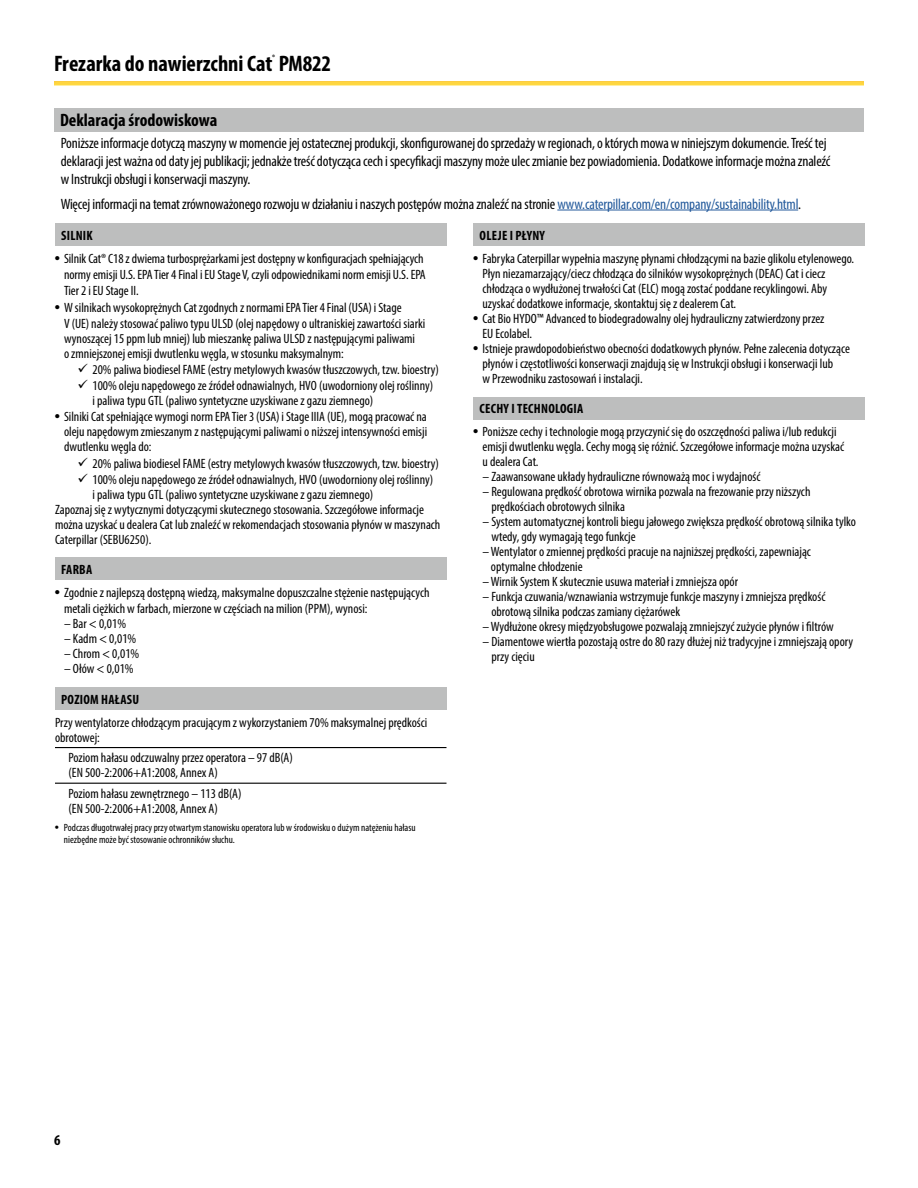
<style>
.page{position:relative;width:918px;height:1188px;background:#fff}
.page>*{position:absolute;margin:0;border:0;box-sizing:border-box;transform-origin:0 0}
.t1{font:700 condensed 22.5px "Myriad Pro";color:#000}
.t2{font:700 condensed 18px "Myriad Pro";color:#000}
.t3{font:condensed 15px/18px "Myriad Pro";letter-spacing:-.01em;color:#000}
.t4{font:700 condensed 15px "Myriad Pro";color:#000}
.t5{font:condensed 13.5px/15px "Myriad Pro";color:#000}
.t6{font:700 condensed 13.5px "Myriad Pro";letter-spacing:.02em;color:#000}
.t7{font:condensed 10.5px/12px "Myriad Pro";color:#000}
.t8{font:700 condensed 7.8px "Myriad Pro";color:#000}
.s1{color:#22599b}
.s2{font-family:"Univers LT Std"}
</style>
<div class="page">
<div style="left:55px;top:223px;width:392px;height:23px;background:#bdbebe"></div>
<div style="left:55px;top:557px;width:392px;height:23px;background:#bdbebe"></div>
<div style="left:55px;top:687px;width:392px;height:23px;background:#bdbebe"></div>
<hr style="left:55px;top:747px;width:392px;height:1px;background:#000">
<hr style="left:55px;top:783px;width:392px;height:1px;background:#000">
<div style="left:474px;top:223px;width:391px;height:23px;background:#bdbebe"></div>
<div style="left:474px;top:397px;width:391px;height:22px;background:#bdbebe"></div>
<div style="left:54px;top:108px;width:810px;height:24px;background:#bdbebe"></div>
<hr style="left:557px;top:210px;width:241px;height:1px;background:#22599b">
<p class="t8" style="left:272px;top:53px;width:4px">®</p>
<h1 class="t1" style="left:54px;top:49px;width:279px">Frezarka do nawierzchni Cat PM822</h1>
<h2 class="t2" style="left:60px;top:109px;width:159px">Deklaracja środowiskowa</h2>
<p class="t3" style="left:61px;top:134px;width:771px">Poniższe informacje dotyczą maszyny w momencie jej ostatecznej produkcji, skonfigurowanej do sprzedaży w regionach, o których mowa w niniejszym dokumencie. Treść tej deklaracji jest ważna od daty jej publikacji; jednakże treść dotycząca cech i specyfikacji maszyny może ulec zmianie bez powiadomienia. Dodatkowe informacje można znaleźć w Instrukcji obsługi i konserwacji maszyny.</p>
<p class="t3" style="left:61px;top:194px;width:742px">Więcej informacji na temat zrównoważonego rozwoju w działaniu i naszych postępów można znaleźć na stronie <span class="s1">www.caterpillar.com/en/company/sustainability.html</span>.</p>
<p class="t6" style="left:61px;top:227px;width:33px">SILNIK</p>
<p class="t5" style="left:64px;top:250px;width:363px;line-height:16.2px;text-indent:-9px"><span class="s2">•</span> Silnik Cat® C18 z dwiema turbosprężarkami jest dostępny w konfiguracjach spełniających normy emisji U.S. EPA Tier 4 Final i EU Stage V, czyli odpowiednikami norm emisji U.S. EPA<br>Tier 2 i EU Stage II.</p>
<p class="t5" style="left:64px;top:299px;width:363px;line-height:15.5px;text-indent:-9px"><span class="s2">•</span> W silnikach wysokoprężnych Cat zgodnych z normami EPA Tier 4 Final (USA) i Stage<br>V (UE) należy stosować paliwo typu ULSD (olej napędowy o ultraniskiej zawartości siarki wynoszącej 15 ppm lub mniej) lub mieszankę paliwa ULSD z następującymi paliwami<br>o zmniejszonej emisji dwutlenku węgla, w stosunku maksymalnym:</p>
<p class="t5" style="left:78px;top:362px;width:363px">✓ 20% paliwa biodiesel FAME (estry metylowych kwasów tłuszczowych, tzw. bioestry)</p>
<p class="t5" style="left:93px;top:378px;width:342px;text-indent:-15px">✓ 100% oleju napędowego ze źródeł odnawialnych, HVO (uwodorniony olej roślinny) i paliwa typu GTL (paliwo syntetyczne uzyskiwane z gazu ziemnego)</p>
<p class="t5" style="left:64px;top:409px;width:365px;text-align:justify;text-indent:-9px"><span class="s2">•</span> Silniki Cat spełniające wymogi norm EPA Tier 3 (USA) i Stage IIIA (UE), mogą pracować na oleju napędowym zmieszanym z następującymi paliwami o niższej intensywności emisji dwutlenku węgla do:</p>
<p class="t5" style="left:78px;top:456px;width:363px">✓ 20% paliwa biodiesel FAME (estry metylowych kwasów tłuszczowych, tzw. bioestry)</p>
<p class="t5" style="left:78px;top:472px;width:357px">✓ 100% oleju napędowego ze źródeł odnawialnych, HVO (uwodorniony olej roślinny)</p>
<p class="t5" style="left:93px;top:487px;width:282px">i paliwa typu GTL (paliwo syntetyczne uzyskiwane z gazu ziemnego)</p>
<p class="t5" style="left:55px;top:502px;width:370px">Zapoznaj się z wytycznymi dotyczącymi skutecznego stosowania. Szczegółowe informacje</p>
<p class="t5" style="left:55px;top:517px;width:387px">można uzyskać u dealera Cat lub znaleźć w rekomendacjach stosowania płynów w maszynach</p>
<p class="t5" style="left:55px;top:532px;width:98px">Caterpillar (SEBU6250).</p>
<p class="t6" style="left:61px;top:561px;width:33px">FARBA</p>
<p class="t5" style="left:64px;top:584px;width:367px;line-height:16.2px;text-indent:-9px"><span class="s2">•</span> Zgodnie z najlepszą dostępną wiedzą, maksymalne dopuszczalne stężenie następujących metali ciężkich w farbach, mierzone w częściach na milion (PPM), wynosi:</p>
<p class="t5" style="left:64px;top:616px;width:64px">– Bar &lt; 0,01%</p>
<p class="t5" style="left:64px;top:631px;width:74px">– Kadm &lt; 0,01%</p>
<p class="t5" style="left:64px;top:646px;width:77px">– Chrom &lt; 0,01%</p>
<p class="t5" style="left:64px;top:661px;width:71px">– Ołów &lt; 0,01%</p>
<p class="t6" style="left:61px;top:691px;width:80px">POZIOM HAŁASU</p>
<p class="t5" style="left:55px;top:714px;width:374px">Przy wentylatorze chłodzącym pracującym z wykorzystaniem 70% maksymalnej prędkości obrotowej:</p>
<p class="t5" style="left:69px;top:750px;width:226px">Poziom hałasu odczuwalny przez operatora – 97 dB(A) (EN 500-2:2006+A1:2008, Annex A)</p>
<p class="t5" style="left:69px;top:786px;width:174px">Poziom hałasu zewnętrznego – 113 dB(A) (EN 500-2:2006+A1:2008, Annex A)</p>
<p class="t7" style="left:64px;top:822px;width:353px;text-indent:-9px"><span class="s2">•</span> Podczas długotrwałej pracy przy otwartym stanowisku operatora lub w środowisku o dużym natężeniu hałasu niezbędne może być stosowanie ochronników słuchu.</p>
<p class="t6" style="left:480px;top:227px;width:67px">OLEJE I PŁYNY</p>
<p class="t5" style="left:483px;top:251px;width:373px;text-indent:-9px"><span class="s2">•</span> Fabryka Caterpillar wypełnia maszynę płynami chłodzącymi na bazie glikolu etylenowego.<br>Płyn niezamarzający/ciecz chłodząca do silników wysokoprężnych (DEAC) Cat i ciecz chłodząca o wydłużonej trwałości Cat (ELC) mogą zostać poddane recyklingowi. Aby uzyskać dodatkowe informacje, skontaktuj się z dealerem Cat.</p>
<p class="t5" style="left:483px;top:311px;width:343px;text-indent:-9px"><span class="s2">•</span> Cat Bio HYDO™ Advanced to biodegradowalny olej hydrauliczny zatwierdzony przez<br>EU Ecolabel.</p>
<p class="t5" style="left:483px;top:341px;width:369px;text-indent:-9px"><span class="s2">•</span> Istnieje prawdopodobieństwo obecności dodatkowych płynów. Pełne zalecenia dotyczące płynów i częstotliwości konserwacji znajdują się w Instrukcji obsługi i konserwacji lub<br>w Przewodniku zastosowań i instalacji.</p>
<p class="t6" style="left:480px;top:401px;width:105px">CECHY I TECHNOLOGIA</p>
<p class="t5" style="left:483px;top:424px;width:363px;text-indent:-9px"><span class="s2">•</span> Poniższe cechy i technologie mogą przyczynić się do oszczędności paliwa i/lub redukcji emisji dwutlenku węgla. Cechy mogą się różnić. Szczegółowe informacje można uzyskać u dealera Cat.</p>
<p class="t5" style="left:483px;top:469px;width:279px">– Zaawansowane układy hydrauliczne równoważą moc i wydajność</p>
<p class="t5" style="left:491px;top:484px;width:321px;text-indent:-9px">– Regulowana prędkość obrotowa wirnika pozwala na frezowanie przy niższych prędkościach obrotowych silnika</p>
<p class="t5" style="left:491px;top:514px;width:366px;text-indent:-9px">– System automatycznej kontroli biegu jałowego zwiększa prędkość obrotową silnika tylko wtedy, gdy wymagają tego funkcje</p>
<p class="t5" style="left:491px;top:544px;width:322px;text-indent:-8px">– Wentylator o zmiennej prędkości pracuje na najniższej prędkości, zapewniając optymalne chłodzenie</p>
<p class="t5" style="left:483px;top:574px;width:257px">– Wirnik System K skutecznie usuwa materiał i zmniejsza opór</p>
<p class="t5" style="left:491px;top:589px;width:336px;text-indent:-9px">– Funkcja czuwania/wznawiania wstrzymuje funkcje maszyny i zmniejsza prędkość obrotową silnika podczas zamiany ciężarówek</p>
<p class="t5" style="left:483px;top:619px;width:353px">– Wydłużone okresy międzyobsługowe pozwalają zmniejszyć zużycie płynów i filtrów</p>
<p class="t5" style="left:491px;top:634px;width:363px;text-indent:-9px">– Diamentowe wiertła pozostają ostre do 80 razy dłużej niż tradycyjne i zmniejszają opory przy cięciu</p>
<p class="t4" style="left:54px;top:1131px;width:8px">6</p>
</div>
